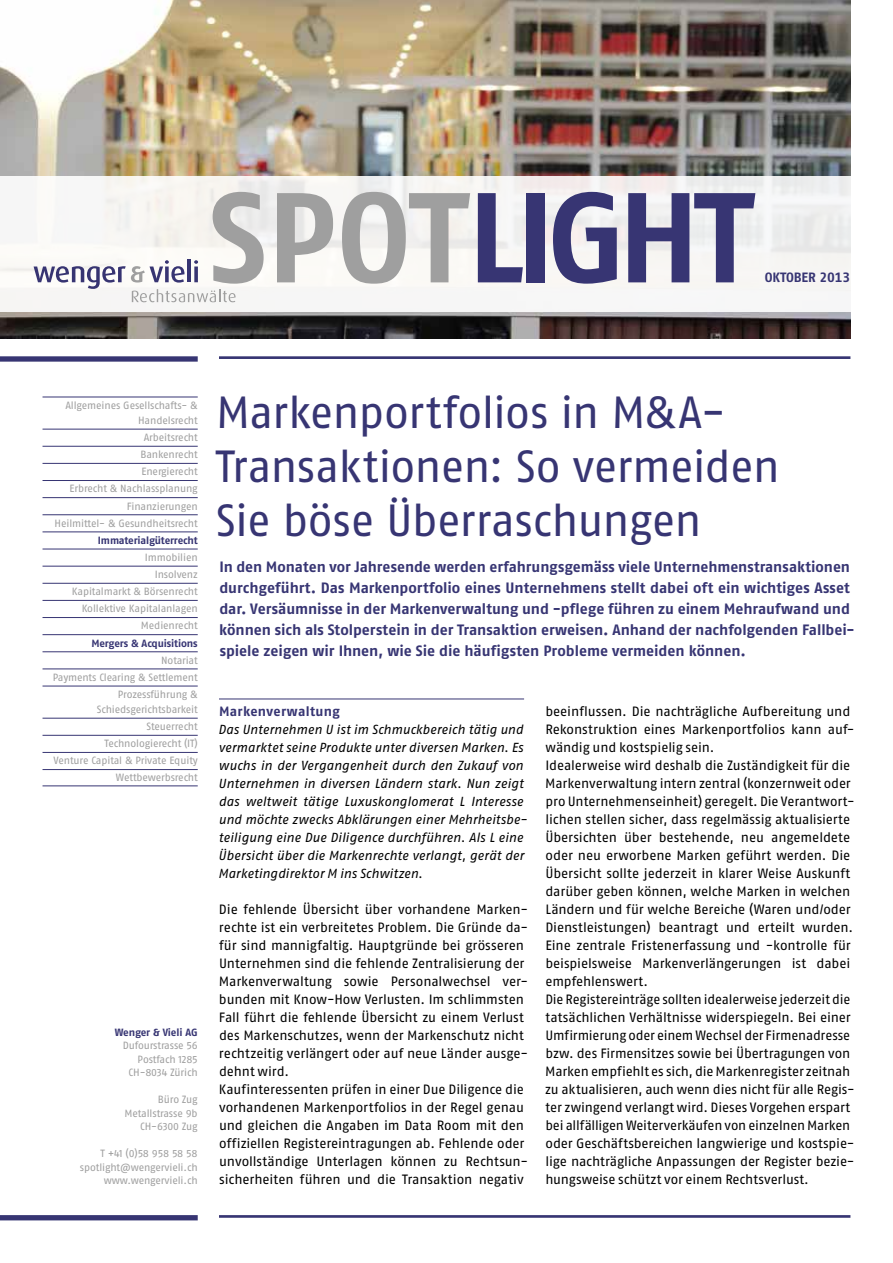
<style>
.page{position:relative;width:893px;height:1263px;background:#fff}
.page>*{position:absolute;margin:0;border:0;box-sizing:border-box;transform-origin:0 0}
.t1{font:127.5px "Fago No Bold Tf";letter-spacing:-.03em;color:#373573}
.t2{font:45px/54px "Fago No Regular LF";letter-spacing:-.02em;color:#373573}
.t3{font:15px/21px "Fago No Bold Tf";letter-spacing:-.005em;color:#373573}
.t4{font:13.5px/18px "Fago No Regular LF";letter-spacing:-.01em;color:#000}
.t5{font:13.5px "Fago No Bold Tf";letter-spacing:.015em;color:#373573}
.t6{font:13.5px "Fago No Bold Tf";letter-spacing:-.01em;color:#373573}
.t7{font:italic 13.2px/18px "Fago No Regular Lf";color:#000}
.t8{font:10.5px/17.1px "Fago No Regular LF";letter-spacing:-.015em;color:#9f9f9f;text-align:right}
.t9{font:700 10.5px "Fago No";letter-spacing:-.015em;color:#373573}
.s1{color:#9f9f9f}
.s2{font-family:"Dax"}
</style>
<div class="page">
<img style="left:0;top:0;width:850px;height:338px">
<div style="left:0;top:176px;width:893px;height:136px;background:#f7f6f4"></div>
<div style="left:0;top:356px;width:198px;height:6px;background:#373573"></div>
<hr style="left:219px;top:356px;width:631px;height:3px;background:#373573">
<hr style="left:187px;top:259px;width:4px;height:23px;background:#373472">
<svg style="left:34px;top:260px;width:202px;height:42px"></svg>
<hr style="left:219px;top:699px;width:305px;height:1px;background:#373573">
<div style="left:0;top:1215px;width:198px;height:5px;background:#373573"></div>
<hr style="left:219px;top:1215px;width:631px;height:3px;background:#373573">
<hr style="left:43px;top:397px;width:155px;height:1px;background:#373573">
<hr style="left:43px;top:429px;width:155px;height:1px;background:#373573">
<hr style="left:43px;top:446px;width:155px;height:1px;background:#373573">
<hr style="left:43px;top:463px;width:155px;height:1px;background:#373573">
<hr style="left:43px;top:480px;width:155px;height:1px;background:#373573">
<hr style="left:43px;top:497px;width:155px;height:1px;background:#373573">
<hr style="left:43px;top:514px;width:155px;height:1px;background:#373573">
<hr style="left:43px;top:532px;width:155px;height:1px;background:#373573">
<hr style="left:43px;top:549px;width:155px;height:1px;background:#373573">
<hr style="left:43px;top:566px;width:155px;height:1px;background:#373573">
<hr style="left:43px;top:583px;width:155px;height:1px;background:#373573">
<hr style="left:43px;top:600px;width:155px;height:1px;background:#373573">
<hr style="left:43px;top:617px;width:155px;height:1px;background:#373573">
<hr style="left:43px;top:634px;width:155px;height:1px;background:#373573">
<hr style="left:43px;top:651px;width:155px;height:1px;background:#373573">
<hr style="left:43px;top:669px;width:155px;height:1px;background:#373573">
<hr style="left:43px;top:686px;width:155px;height:1px;background:#373573">
<hr style="left:43px;top:718px;width:155px;height:1px;background:#373573">
<hr style="left:43px;top:735px;width:155px;height:1px;background:#373573">
<hr style="left:43px;top:752px;width:155px;height:1px;background:#373573">
<hr style="left:43px;top:769px;width:155px;height:1px;background:#373573">
<hr style="left:43px;top:786px;width:155px;height:1px;background:#373573">
<h1 class="t1" style="left:209px;top:163px;width:546px"><span class="s1">SPOT</span>LIGHT</h1>
<p class="t6" style="left:765px;top:270px;width:87px">OKTOBER 2013</p>
<p class="t8" style="left:65px;top:398px;width:134px;line-height:15px">Allgemeines Gesellschafts- &amp;<br>Handelsrecht</p>
<p class="t8" style="left:55px;top:429px;width:145px">Arbeitsrecht<br>Bankenrecht<br>Energierecht<br>Erbrecht &amp; Nachlassplanung<br>Finanzierungen<br>Heilmittel- &amp; Gesundheitsrecht</p>
<p class="t9" style="left:98px;top:534px;width:101px">Immaterialgüterrecht</p>
<p class="t8" style="left:72px;top:549px;width:127px">Immobilien<br>Insolvenz<br>Kapitalmarkt &amp; Börsenrecht<br>Kollektive Kapitalanlagen<br>Medienrecht</p>
<p class="t9" style="left:91px;top:637px;width:108px">Mergers &amp; Acquisitions</p>
<p class="t8" style="left:53px;top:651px;width:146px">Notariat<br>Payments Clearing &amp; Settlement<br>Prozessführung &amp;</p>
<p class="t8" style="left:54px;top:701px;width:146px">Schiedsgerichtsbarkeit<br>Steuerrecht<br>Technologierecht (IT)<br>Venture Capital &amp; Private Equity<br>Wettbewerbsrecht</p>
<p class="t9" style="left:115px;top:1026px;width:84px">Wenger <span class="s2">&amp;</span> Vieli AG</p>
<p class="t8" style="left:123px;top:1039px;width:76px;line-height:13.5px">Dufourstrasse 56<br>Postfach 1285<br>CH-8034 Zürich</p>
<p class="t8" style="left:125px;top:1093px;width:75px;line-height:13.5px">Büro Zug<br>Metallstrasse 9b<br>CH-6300 Zug</p>
<p class="t8" style="left:80px;top:1147px;width:119px;line-height:13.5px">T +41 (0)58 958 58 58 spotlight@wengervieli.ch www.wengervieli.ch</p>
<h2 class="t2" style="left:216px;top:385px;width:566px">Markenportfolios in M&amp;A-<br>Transaktionen: So vermeiden<br>Sie böse Überraschungen</h2>
<p class="t3" style="left:219px;top:556px;width:637px">In den Monaten vor Jahresende werden erfahrungsgemäss viele Unternehmenstransaktionen durchgeführt. Das Markenportfolio eines Unternehmens stellt dabei oft ein wichtiges Asset dar. Versäumnisse in der Markenverwaltung und -pflege führen zu einem Mehraufwand und können sich als Stolperstein in der Transaktion erweisen. Anhand der nachfolgenden Fallbei&shy;spiele zeigen wir Ihnen, wie Sie die häufigsten Probleme vermeiden können.</p>
<p class="t5" style="left:219px;top:704px;width:122px">Markenverwaltung</p>
<p class="t7" style="left:218px;top:721px;width:310px">Das Unternehmen U ist im Schmuckbereich tätig und vermarktet seine Produkte unter diversen Marken. Es wuchs in der Vergangenheit durch den Zukauf von Unternehmen in diversen Ländern stark. Nun zeigt das weltweit tätige Luxuskonglomerat L Interesse und möchte zwecks Abklärungen einer Mehrheitsbe&shy;teiligung eine Due Diligence durchführen. Als L eine Übersicht über die Markenrechte verlangt, gerät der Marketingdirektor M ins Schwitzen.</p>
<p class="t4" style="left:219px;top:900px;width:311px">Die fehlende Übersicht über vorhandene Marken&shy;rechte ist ein verbreitetes Problem. Die Gründe da&shy;für sind mannigfaltig. Hauptgründe bei grösseren Unternehmen sind die fehlende Zentralisierung der Markenverwaltung sowie Personalwechsel ver&shy;bunden mit Know-How Verlusten. Im schlimmsten Fall führt die fehlende Übersicht zu einem Verlust des Markenschutzes, wenn der Markenschutz nicht rechtzeitig verlängert oder auf neue Länder ausge&shy;dehnt wird.<br>Kaufinteressenten prüfen in einer Due Diligence die vorhandenen Markenportfolios in der Regel genau und gleichen die Angaben im Data Room mit den offiziellen Registereintragungen ab. Fehlende oder unvollständige Unterlagen können zu Rechtsun&shy;sicherheiten führen und die Transaktion negativ</p>
<p class="t4" style="left:545px;top:702px;width:311px">beeinflussen. Die nachträgliche Aufbereitung und Rekonstruktion eines Markenportfolios kann auf&shy;wändig und kostspielig sein.<br>Idealerweise wird deshalb die Zuständigkeit für die Markenverwaltung intern zentral (konzernweit oder pro Unternehmenseinheit) geregelt. Die Verantwort&shy;lichen stellen sicher, dass regelmässig aktualisierte Übersichten über bestehende, neu angemeldete oder neu erworbene Marken geführt werden. Die Übersicht sollte jederzeit in klarer Weise Auskunft darüber geben können, welche Marken in welchen Ländern und für welche Bereiche (Waren und/oder Dienstleistungen) beantragt und erteilt wurden.<br>Eine zentrale Fristenerfassung und -kontrolle für beispielsweise Markenverlängerungen ist dabei empfehlenswert.<br>Die Registereinträge sollten idealerweise jederzeit die tatsächlichen Verhältnisse widerspiegeln. Bei einer Umfirmierung oder einem Wechsel der Firmenadresse bzw. des Firmensitzes sowie bei Übertragungen von Marken empfiehlt es sich, die Markenregister zeitnah zu aktualisieren, auch wenn dies nicht für alle Regis&shy;ter zwingend verlangt wird. Dieses Vorgehen erspart bei allfälligen Weiterverkäufen von einzelnen Marken oder Geschäftsbereichen langwierige und kostspie&shy;lige nachträgliche Anpassungen der Register bezie&shy;hungsweise schützt vor einem Rechtsverlust.</p>
</div>
